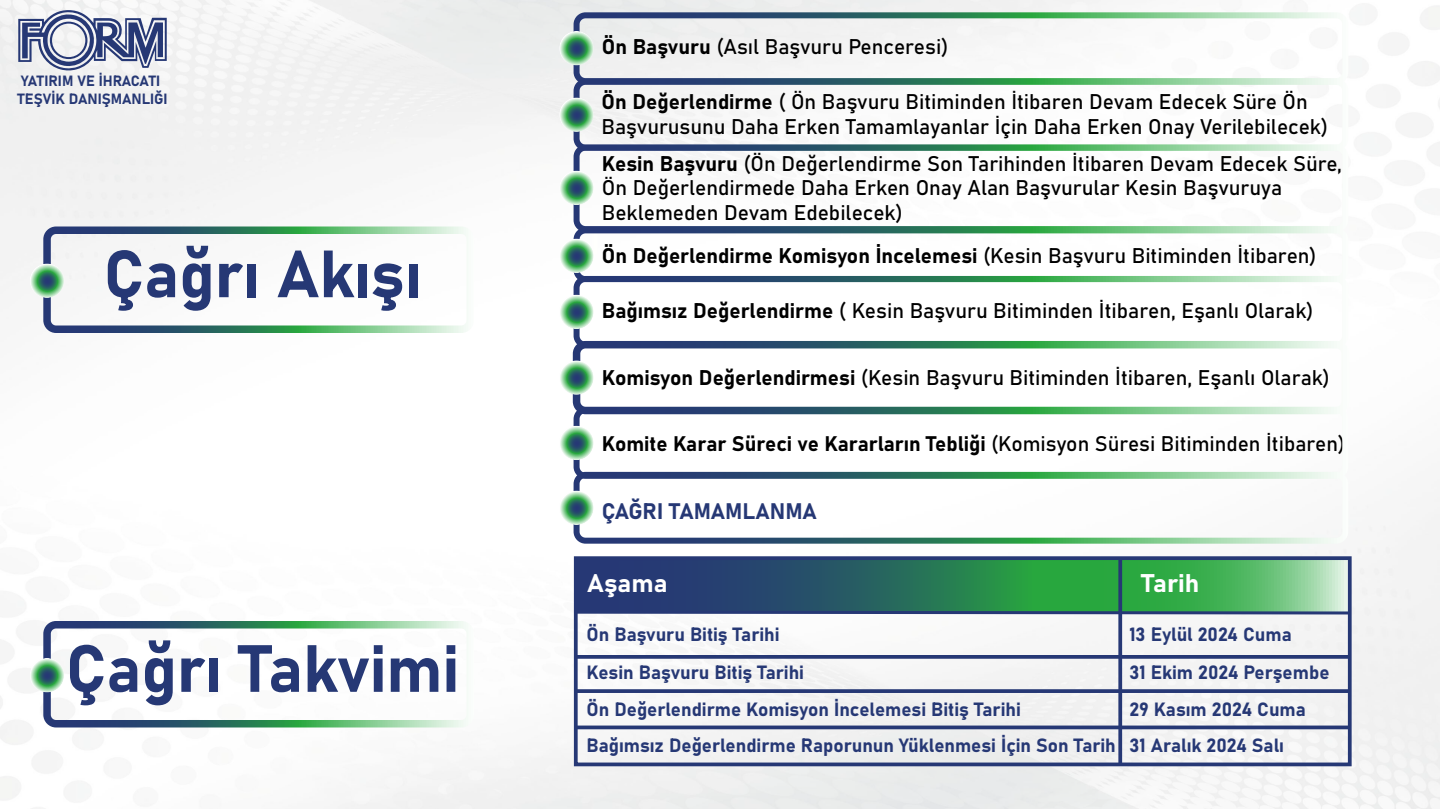
<style>
.page{position:relative;width:1440px;height:810px;background:#fff}
.page>*{position:absolute;margin:0;border:0;box-sizing:border-box;transform-origin:0 0}
.t1{font:65.7px "Bahnschrift";color:#263875}
.t2{font:25.28px "Bahnschrift";color:#fff}
.t3{font:22.2px "Bahnschrift";color:#263875}
.t4{font:21px/24.3px "Bahnschrift";color:#000}
.t5{font:20.92px/24.3px "Bahnschrift";color:#000}
.t6{font:20.85px "Bahnschrift";color:#000}
.t7{font:18.98px/36.3px "Bahnschrift";color:#263875}
.t8{font:14.7px/17.6px "Bahnschrift";color:#263875}
.s1{font-size:20.92px}
</style>
<div class="page">
<img style="left:0;top:0;width:1440px;height:808px">
<div style="left:573px;top:341px;width:776px;height:73px;border:8px solid #fff;border-radius:9px"></div>
<svg style="left:559px;top:360px;width:35px;height:35px"></svg>
<div style="left:574px;top:407px;width:774px;height:72px;border:6px solid #fff;border-radius:9px"></div>
<svg style="left:559px;top:426px;width:35px;height:34px"></svg>
<div style="left:574px;top:472px;width:774px;height:72px;border:6px solid #fff;border-radius:9px"></div>
<svg style="left:559px;top:491px;width:35px;height:34px"></svg>
<div style="left:574px;top:145px;width:774px;height:87px;border:6px solid #fff;border-radius:9px"></div>
<svg style="left:559px;top:171px;width:35px;height:34px"></svg>
<div style="left:574px;top:79px;width:774px;height:72px;border:6px solid #fff;border-radius:9px"></div>
<svg style="left:559px;top:97px;width:35px;height:35px"></svg>
<div style="left:574px;top:12px;width:774px;height:72px;border:6px solid #fff;border-radius:9px"></div>
<svg style="left:559px;top:31px;width:35px;height:34px"></svg>
<div style="left:43px;top:226px;width:431px;height:107px;border:8px solid #fff;border-radius:9px"></div>
<svg style="left:30px;top:263px;width:34px;height:35px"></svg>
<div style="left:43px;top:621px;width:431px;height:107px;border:8px solid #fff;border-radius:9px"></div>
<svg style="left:30px;top:658px;width:34px;height:34px"></svg>
<div style="left:574px;top:276px;width:774px;height:72px;border:6px solid #fff;border-radius:9px"></div>
<svg style="left:559px;top:295px;width:35px;height:34px"></svg>
<div style="left:574px;top:227px;width:774px;height:55px;border:6px solid #fff;border-radius:9px"></div>
<svg style="left:559px;top:239px;width:35px;height:34px"></svg>
<svg style="left:18px;top:10px;width:149px;height:61px"></svg>
<svg style="left:579px;top:561px;width:768px;height:48px;background:#377f62"></svg>
<svg style="left:573px;top:609px;width:780px;height:7px"></svg>
<svg style="left:579px;top:655px;width:768px;height:4px;background:#32437c"></svg>
<svg style="left:579px;top:689px;width:768px;height:4px;background:#32437c"></svg>
<hr style="left:576px;top:726px;width:774px;height:3px;background:#263875">
<svg style="left:1118px;top:561px;width:4px;height:200px"></svg>
<div style="left:574px;top:556px;width:778px;height:210px;border:4px solid #263875"></div>
<p class="t8" style="left:18px;top:71px;width:152px">YATIRIM VE İHRACATI<br>TEŞVİK DANIŞMANLIĞI</p>
<h1 class="t1" style="left:104px;top:224px;width:319px">Çağrı Akışı</h1>
<h1 class="t1" style="left:66px;top:619px;width:395px">Çağrı Takvimi</h1>
<p class="t5" style="left:602px;top:33px;width:348px">Ön Başvuru (Asıl Başvuru Penceresi)</p>
<p class="t4" style="left:602px;top:88px;width:728px"><span class="s1">Ön Değerlendirme</span> ( Ön Başvuru Bitiminden İtibaren Devam Edecek Süre Ön<br>Başvurusunu Daha Erken Tamamlayanlar İçin Daha Erken Onay Verilebilecek)</p>
<p class="t5" style="left:602px;top:150px;width:742px">Kesin Başvuru (Ön Değerlendirme Son Tarihinden İtibaren Devam Edecek Süre,<br>Ön Değerlendirmede Daha Erken Onay Alan Başvurular Kesin Başvuruya<br>Beklemeden Devam Edebilecek)</p>
<p class="t5" style="left:602px;top:242px;width:716px">Ön Değerlendirme Komisyon İncelemesi (Kesin Başvuru Bitiminden İtibaren)</p>
<p class="t5" style="left:602px;top:297px;width:713px">Bağımsız Değerlendirme ( Kesin Başvuru Bitiminden İtibaren, Eşanlı Olarak)</p>
<p class="t5" style="left:602px;top:365px;width:730px">Komisyon Değerlendirmesi (Kesin Başvuru Bitiminden İtibaren, Eşanlı Olarak)</p>
<p class="t6" style="left:602px;top:428px;width:745px">Komite Karar Süreci ve Kararların Tebliği (Komisyon Süresi Bitiminden İtibaren)</p>
<p class="t3" style="left:602px;top:495px;width:217px">ÇAĞRI TAMAMLANMA</p>
<p class="t2" style="left:587px;top:564px;width:82px">Aşama</p>
<p class="t2" style="left:1142px;top:572px;width:59px">Tarih</p>
<p class="t7" style="left:587px;top:615px;width:195px">Ön Başvuru Bitiş Tarihi</p>
<p class="t7" style="left:1129px;top:615px;width:164px">13 Eylül 2024 Cuma</p>
<p class="t7" style="left:587px;top:653px;width:531px">Kesin Başvuru Bitiş Tarihi<br>Ön Değerlendirme Komisyon İncelemesi Bitiş Tarihi<br>Bağımsız Değerlendirme Raporunun Yüklenmesi İçin Son Tarih</p>
<p class="t7" style="left:1129px;top:653px;width:202px">31 Ekim 2024 Perşembe<br>29 Kasım 2024 Cuma<br>31 Aralık 2024 Salı</p>
</div>
